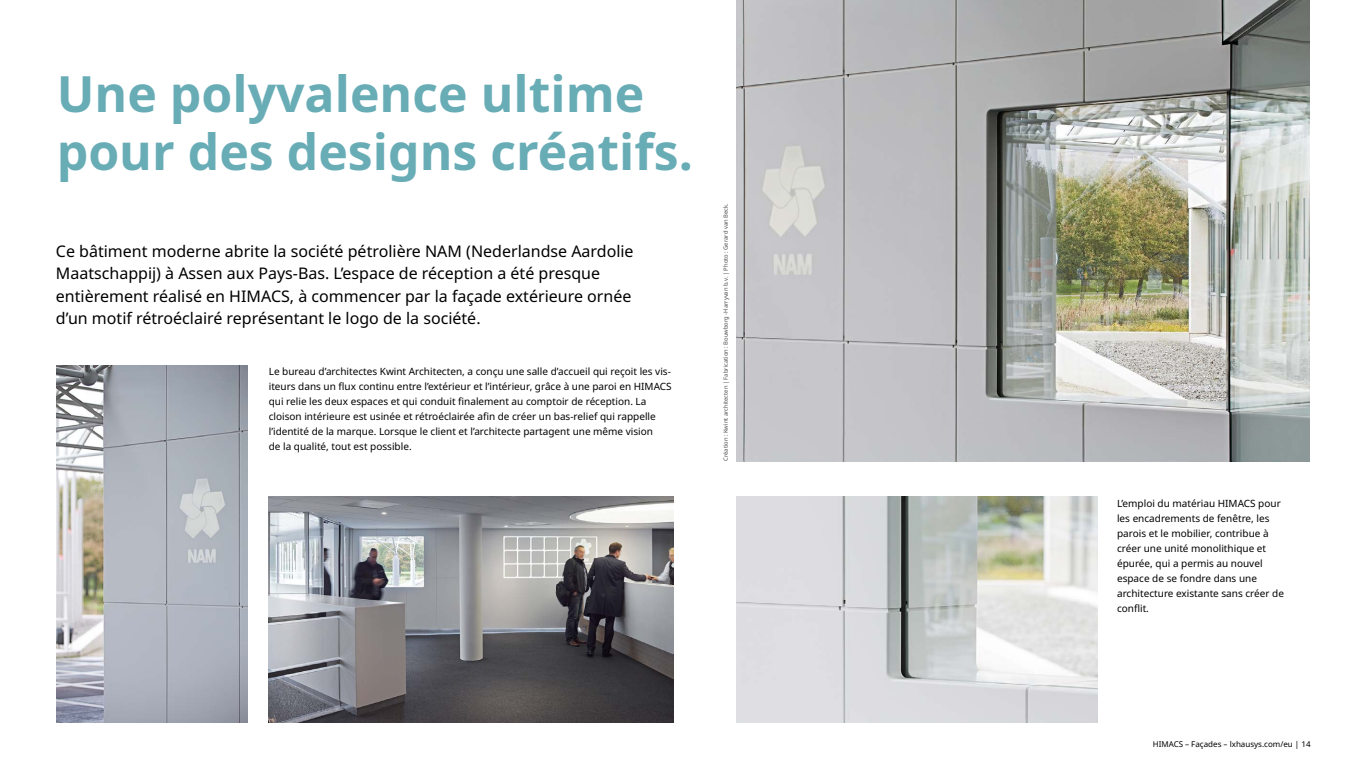
<style>
.page{position:relative;width:1366px;height:768px;background:#fff}
.page>*{position:absolute;margin:0;border:0;box-sizing:border-box;transform-origin:0 0}
.t1{font:700 50px/58px "Noto Sans";color:#68acb6}
.t2{font:16px/22.5px "Noto Sans";color:#000}
.t3{font:10px/15px "Noto Sans";color:#000}
.t4{font:8px "Noto Sans";color:#000}
.t5{font:5.8px "Noto Sans";color:#4d4d4d}
</style>
<div class="page">
<img style="left:736px;top:0;width:573px;height:462px">
<img style="left:736px;top:497px;width:361px;height:226px">
<img style="left:57px;top:366px;width:191px;height:357px">
<img style="left:269px;top:497px;width:404px;height:226px">
<h1 class="t1" style="left:57px;top:66px;width:638px">Une polyvalence ultime pour des designs créatifs.</h1>
<p class="t2" style="left:56px;top:240px;width:579px">Ce bâtiment moderne abrite la société pétrolière NAM (Nederlandse Aardolie Maatschappij) à Assen aux Pays-Bas. L’espace de réception a été presque entièrement réalisé en HIMACS, à commencer par la façade extérieure ornée d’un motif rétroéclairé représentant le logo de la société.</p>
<p class="t3" style="left:269px;top:364px;width:404px">Le bureau d’architectes Kwint Architecten, a conçu une salle d’accueil qui reçoit les vis&shy;iteurs dans un flux continu entre l’extérieur et l’intérieur, grâce à une paroi en HIMACS qui relie les deux espaces et qui conduit finalement au comptoir de réception. La cloison intérieure est usinée et rétroéclairée afin de créer un bas-relief qui rappelle l’identité de la marque. Lorsque le client et l’architecte partagent une même vision<br>de la qualité, tout est possible.</p>
<p class="t5" style="left:722px;top:461px;width:259px;rotate:-90deg">Création : Kwint architecten | Fabrication : Bouwborg -Harryvan b.v. | Photo : Gerard van Beck.</p>
<p class="t3" style="left:1117px;top:496px;width:168px">L’emploi du matériau HIMACS pour les encadrements de fenêtre, les parois et le mobilier, contribue à créer une unité monolithique et épurée, qui a permis au nouvel espace de se fondre dans une architecture existante sans créer de conflit.</p>
<p class="t4" style="left:1153px;top:739px;width:159px">HIMACS – Façades – lxhausys.com/eu | 14</p>
</div>
